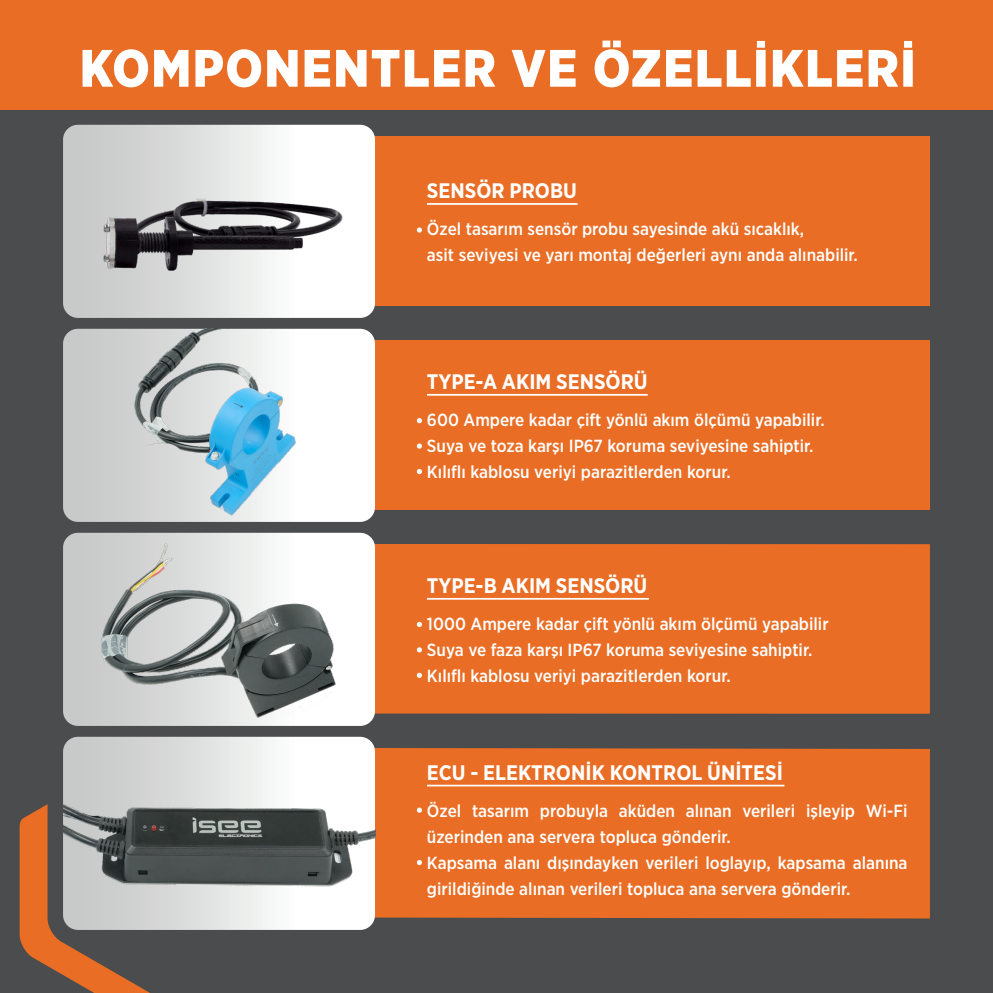
<style>
.page{position:relative;width:993px;height:993px;background:#fff}
.page>*{position:absolute;margin:0;border:0;box-sizing:border-box;transform-origin:0 0}
.t1{font:900 52.5px "Gotham Narrow";letter-spacing:.03em;color:#fff}
.t2{font:700 21px "Gotham Narrow";color:#fff}
.t3{font:500 17.5px/26.2px "Gotham Narrow";color:#fff}
</style>
<div class="page">
<div style="left:0;top:110px;width:992px;height:882px;background:#4b4c4d"></div>
<div style="left:0;top:0;width:992px;height:110px;background:#e96d24"></div>
<svg style="left:20px;top:804px;width:140px;height:188px"></svg>
<div style="left:368px;top:136px;width:561px;height:169px;background:#e96d24"></div>
<svg style="left:63px;top:125px;width:312px;height:193px;background:#e3e4e3"></svg>
<div style="left:368px;top:340px;width:561px;height:169px;background:#e96d24"></div>
<svg style="left:63px;top:328px;width:312px;height:193px;background:#d2d3d3"></svg>
<div style="left:368px;top:544px;width:561px;height:169px;background:#e96d24"></div>
<div style="left:375px;top:748px;width:554px;height:170px;background:#e96d24"></div>
<svg style="left:63px;top:900px;width:312px;height:29px;background:#e3e4e4"></svg>
<img style="left:67px;top:532px;width:317px;height:182px">
<img style="left:79px;top:328px;width:289px;height:193px">
<img style="left:63px;top:689px;width:312px;height:211px">
<img style="left:63px;top:161px;width:312px;height:138px">
<hr style="left:427px;top:203px;width:150px;height:2px;background:#fff">
<hr style="left:427px;top:394px;width:220px;height:1px;background:#fff">
<hr style="left:427px;top:597px;width:221px;height:2px;background:#fff">
<hr style="left:427px;top:784px;width:357px;height:2px;background:#fff">
<svg style="left:416px;top:807px;width:6px;height:5px"></svg>
<svg style="left:416px;top:621px;width:6px;height:6px"></svg>
<svg style="left:416px;top:418px;width:6px;height:5px"></svg>
<svg style="left:416px;top:227px;width:6px;height:5px"></svg>
<svg style="left:416px;top:647px;width:6px;height:5px"></svg>
<svg style="left:416px;top:443px;width:6px;height:5px"></svg>
<svg style="left:416px;top:859px;width:6px;height:5px"></svg>
<svg style="left:416px;top:672px;width:6px;height:5px"></svg>
<svg style="left:416px;top:469px;width:6px;height:5px"></svg>
<p class="t1" style="left:80px;top:34px;width:837px">KOMPONENTLER VE ÖZELLİKLERİ</p>
<p class="t2" style="left:427px;top:177px;width:151px">SENSÖR PROBU</p>
<p class="t3" style="left:427px;top:215px;width:378px">Özel tasarım sensör probu sayesinde akü sıcaklık,</p>
<p class="t3" style="left:427px;top:241px;width:432px">asit seviyesi ve yarı montaj değerleri aynı anda alınabilir.</p>
<p class="t2" style="left:427px;top:368px;width:222px">TYPE-A AKIM SENSÖRÜ</p>
<p class="t3" style="left:427px;top:406px;width:399px">600 Ampere kadar çift yönlü akım ölçümü yapabilir.</p>
<p class="t3" style="left:427px;top:432px;width:388px">Suya ve toza karşı IP67 koruma seviyesine sahiptir.</p>
<p class="t3" style="left:427px;top:458px;width:305px">Kılıflı kablosu veriyi parazitlerden korur.</p>
<p class="t2" style="left:427px;top:572px;width:222px">TYPE-B AKIM SENSÖRÜ</p>
<p class="t3" style="left:427px;top:610px;width:403px">1000 Ampere kadar çift yönlü akım ölçümü yapabilir</p>
<p class="t3" style="left:427px;top:636px;width:387px">Suya ve faza karşı IP67 koruma seviyesine sahiptir.</p>
<p class="t3" style="left:427px;top:662px;width:305px">Kılıflı kablosu veriyi parazitlerden korur.</p>
<p class="t2" style="left:427px;top:758px;width:357px">ECU - ELEKTRONİK KONTROL ÜNİTESİ</p>
<p class="t3" style="left:427px;top:796px;width:482px">Özel tasarım probuyla aküden alınan verileri işleyip Wi-Fi üzerinden ana servera topluca gönderir.</p>
<p class="t3" style="left:427px;top:849px;width:482px">Kapsama alanı dışındayken verileri loglayıp, kapsama alanına girildiğinde alınan verileri topluca ana servera gönderir.</p>
</div>
